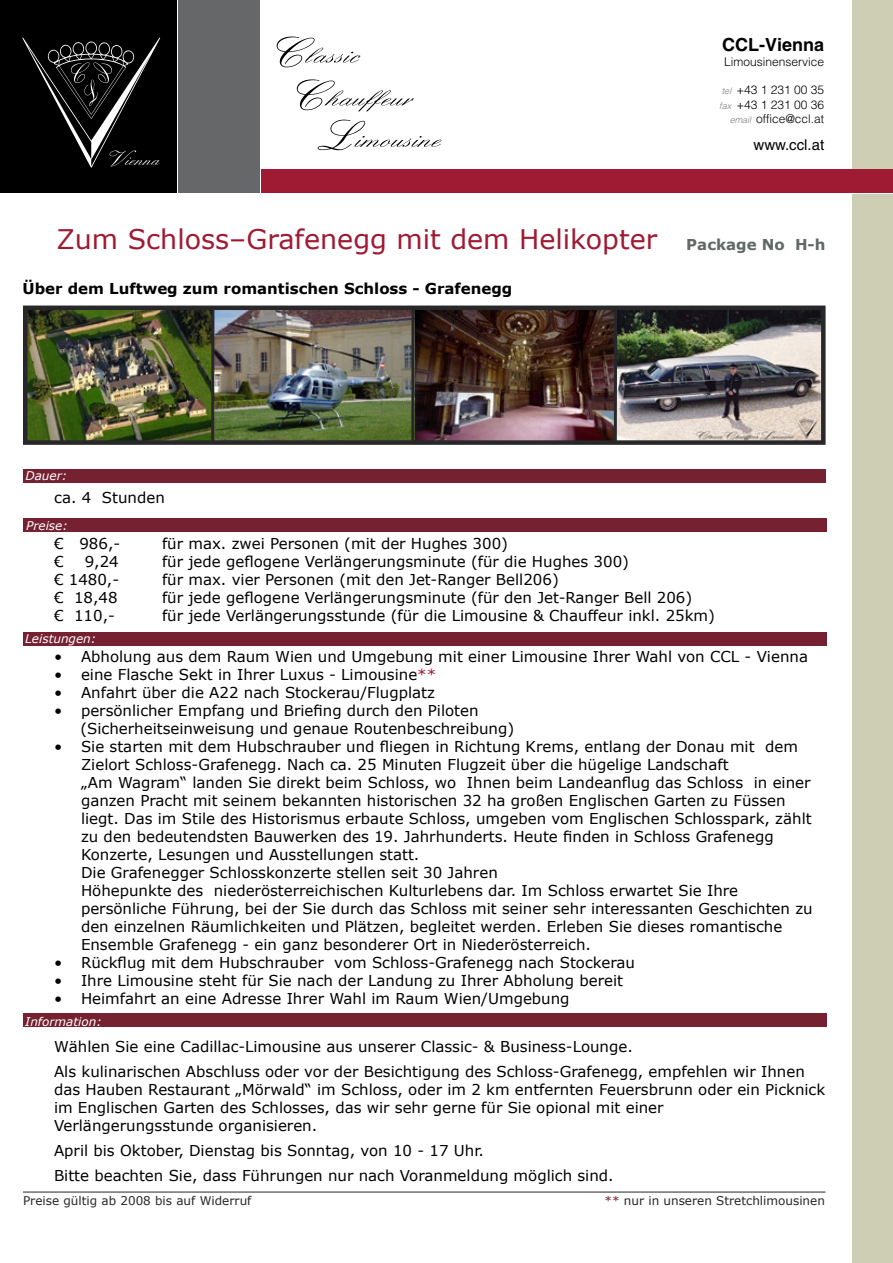
<style>
.page{position:relative;width:893px;height:1263px;background:#fff}
.page>*{position:absolute;margin:0;border:0;box-sizing:border-box;transform-origin:0 0}
.t1{font:27px "Verdana";color:#9f1a33}
.t2{font:700 18px "Helvetica LT";color:#000}
.t3{font:15px/18px "Verdana";color:#000}
.t4{font:700 15px "Verdana";color:#000}
.t5{font:15px "Helvetica LT";color:#000}
.t6{font:300 12px/14.4px "Helvetica LT";color:#000;text-align:right}
.t7{font:12px "Verdana";color:#28282a}
.t8{font:italic 12px "Verdana";color:#fff}
.s1{font-style:italic;font-size:9px;color:#797a7c}
.s2{font-weight:700;font-size:15px;color:#616866}
.s3{color:#9f1a33}
.s4{color:#752132}
</style>
<div class="page">
<div style="left:0;top:0;width:176px;height:193px;background:#000"></div>
<div style="left:178px;top:0;width:81px;height:193px;background:#666769"></div>
<div style="left:261px;top:170px;width:632px;height:23px;background:#9f1b33"></div>
<div style="left:853px;top:0;width:40px;height:168px;background:#ceceb5"></div>
<div style="left:853px;top:194px;width:40px;height:1069px;background:#ceceb5"></div>
<svg style="left:277px;top:37px;width:164px;height:113px"></svg>
<svg style="left:22px;top:37px;width:138px;height:131px"></svg>
<hr style="left:23px;top:1192px;width:802px;height:1px;background:#28282a">
<div style="left:23px;top:469px;width:802px;height:14px;background:#752132"></div>
<div style="left:23px;top:632px;width:803px;height:14px;background:#752132"></div>
<div style="left:23px;top:518px;width:803px;height:14px;background:#752132"></div>
<div style="left:23px;top:1013px;width:803px;height:14px;background:#752132"></div>
<img style="left:28px;top:311px;width:793px;height:129px">
<div style="left:23px;top:306px;width:803px;height:139px;border:4px solid #28282a"></div>
<hr style="left:211px;top:308px;width:3px;height:134px;background:#28282a">
<svg style="left:411px;top:308px;width:4px;height:135px"></svg>
<hr style="left:614px;top:308px;width:3px;height:135px;background:#28282a">
<p class="t2" style="left:722px;top:34px;width:104px">CCL-Vienna</p>
<p class="t6" style="left:724px;top:54px;width:102px">Limousinenservice</p>
<p class="t6" style="left:719px;top:83px;width:106px"><span class="s1">tel</span> +43 1 231 00 35 <span class="s1">fax</span> +43 1 231 00 36 <span class="s1">email</span> office@ccl.at</p>
<p class="t5" style="left:753px;top:136px;width:72px">www.ccl.at</p>
<h1 class="t1" style="left:56px;top:221px;width:771px">Zum Schloss–Grafenegg mit dem Helikopter <span class="s2">Package No H-h</span></h1>
<p class="t4" style="left:23px;top:279px;width:491px">Über dem Luftweg zum romantischen Schloss - Grafenegg</p>
<p class="t8" style="left:26px;top:468px;width:43px">Dauer:</p>
<p class="t3" style="left:54px;top:488px;width:112px">ca. 4 Stunden</p>
<p class="t8" style="left:26px;top:518px;width:43px">Preise:</p>
<p class="t3" style="left:54px;top:534px;width:68px">€ 986,-</p>
<p class="t3" style="left:162px;top:534px;width:348px">für max. zwei Personen (mit der Hughes 300)</p>
<p class="t3" style="left:54px;top:552px;width:11px">€</p>
<p class="t3" style="left:85px;top:552px;width:36px">9,24</p>
<p class="t3" style="left:162px;top:552px;width:469px">für jede geflogene Verlängerungsminute (für die Hughes 300)</p>
<p class="t3" style="left:54px;top:570px;width:67px">€ 1480,-</p>
<p class="t3" style="left:162px;top:570px;width:398px">für max. vier Personen (mit den Jet-Ranger Bell206)</p>
<p class="t3" style="left:54px;top:588px;width:65px">€ 18,48</p>
<p class="t3" style="left:162px;top:588px;width:532px">für jede geflogene Verlängerungsminute (für den Jet-Ranger Bell 206)</p>
<p class="t3" style="left:54px;top:606px;width:62px">€ 110,-</p>
<p class="t3" style="left:162px;top:606px;width:554px">für jede Verlängerungsstunde (für die Limousine &amp; Chauffeur inkl. 25km)</p>
<p class="t8" style="left:25px;top:631px;width:72px">Leistungen:</p>
<p class="t3" style="left:80px;top:647px;width:734px">Abholung aus dem Raum Wien und Umgebung mit einer Limousine Ihrer Wahl von CCL - Vienna eine Flasche Sekt in Ihrer Luxus - Limousine<span class="s3">**<br></span>Anfahrt über die A22 nach Stockerau/Flugplatz<br>persönlicher Empfang und Briefing durch den Piloten<br>(Sicherheitseinweisung und genaue Routenbeschreibung)<br>Sie starten mit dem Hubschrauber und fliegen in Richtung Krems, entlang der Donau mit dem Zielort Schloss-Grafenegg. Nach ca. 25 Minuten Flugzeit über die hügelige Landschaft<br>„Am Wagram“ landen Sie direkt beim Schloss, wo Ihnen beim Landeanflug das Schloss in einer ganzen Pracht mit seinem bekannten historischen 32 ha großen Englischen Garten zu Füssen liegt. Das im Stile des Historismus erbaute Schloss, umgeben vom Englischen Schlosspark, zählt zu den bedeutendsten Bauwerken des 19. Jahrhunderts. Heute finden in Schloss Grafenegg Konzerte, Lesungen und Ausstellungen statt.<br>Die Grafenegger Schlosskonzerte stellen seit 30 Jahren<br>Höhepunkte des niederösterreichischen Kulturlebens dar. Im Schloss erwartet Sie Ihre persönliche Führung, bei der Sie durch das Schloss mit seiner sehr interessanten Geschichten zu den einzelnen Räumlichkeiten und Plätzen, begleitet werden. Erleben Sie dieses romantische Ensemble Grafenegg - ein ganz besonderer Ort in Niederösterreich.<br>Rückflug mit dem Hubschrauber vom Schloss-Grafenegg nach Stockerau<br>Ihre Limousine steht für Sie nach der Landung zu Ihrer Abholung bereit<br>Heimfahrt an eine Adresse Ihrer Wahl im Raum Wien/Umgebung</p>
<p class="t3" style="left:54px;top:647px;width:10px;text-align:justify">• • • •</p>
<p class="t3" style="left:54px;top:737px;width:10px">•</p>
<p class="t3" style="left:54px;top:953px;width:10px;text-align:justify">• • •</p>
<p class="t3" style="left:54px;top:1033px;width:752px;line-height:25.2px">Wählen Sie eine Cadillac-Limousine aus unserer Classic- &amp; Business-Lounge.<br>Als kulinarischen Abschluss oder vor der Besichtigung des Schloss-Grafenegg, empfehlen wir Ihnen</p>
<p class="t3" style="left:54px;top:1080px;width:773px">das Hauben Restaurant „Mörwald“ im Schloss, oder im 2 km entfernten Feuersbrunn oder ein Picknick im Englischen Garten des Schlosses, das wir sehr gerne für Sie opional mit einer<br>Verlängerungsstunde organisieren.</p>
<p class="t3" style="left:54px;top:1137px;width:561px;line-height:25.2px">April bis Oktober, Dienstag bis Sonntag, von 10 - 17 Uhr.<br>Bitte beachten Sie, dass Führungen nur nach Voranmeldung möglich sind.</p>
<p class="t8" style="left:25px;top:1013px;width:78px">Information:</p>
<p class="t7" style="left:23px;top:1193px;width:230px">Preise gültig ab 2008 bis auf Widerruf</p>
<p class="t7" style="left:604px;top:1193px;width:222px"><span class="s4">**</span> nur in unseren Stretchlimousinen</p>
</div>
